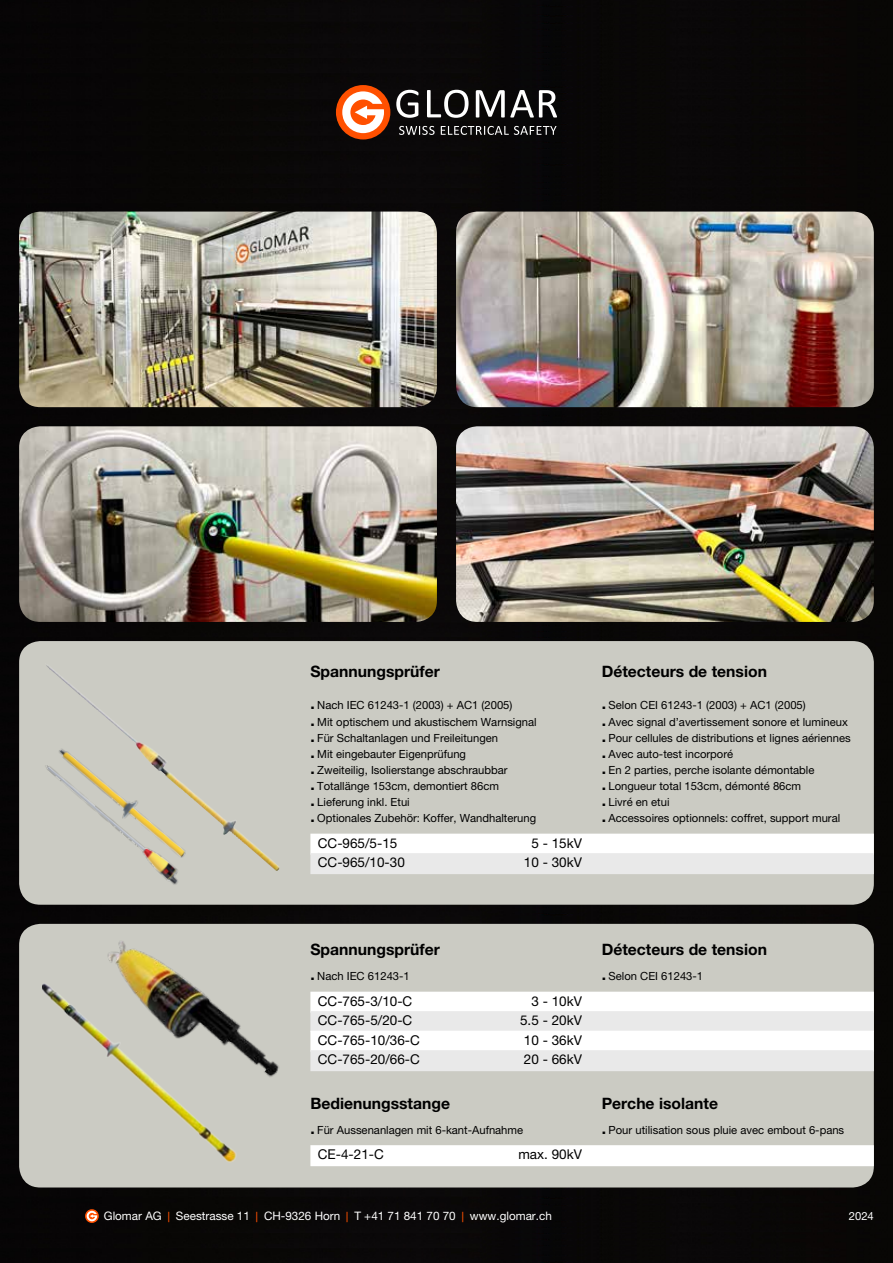
<style>
.page{position:relative;width:893px;height:1263px;background:#080706}
.page>*{position:absolute;margin:0;border:0;box-sizing:border-box;transform-origin:0 0}
.t1{font:700 15.75px "Helvetica Neue LT Pro";color:#000}
.t2{font:13.5px "Helvetica Neue LT Pro";color:#000}
.t3{font:11.7px "Helvetica Neue LT Pro";color:#fff}
.t4{font:11.25px/16.2px "Helvetica Neue LT Pro";color:#000}
.t5{font:11.25px "Helvetica Neue LT Pro";color:#fff}
.s1{font-weight:700;font-size:15.75px}
.s2{font-family:"Calibri";color:#ff5000}
</style>
<div class="page">
<div style="left:19px;top:924px;width:855px;height:263px;background:#cbcbc3;border-radius:21px"></div>
<div style="left:310px;top:1145px;width:564px;height:21px;background:#fff"></div>
<img style="left:19px;top:212px;width:418px;height:195px">
<img style="left:19px;top:426px;width:418px;height:196px">
<img style="left:456px;top:212px;width:418px;height:195px">
<img style="left:456px;top:426px;width:418px;height:196px">
<div style="left:19px;top:641px;width:855px;height:264px;background:#cbcbc3;border-radius:21px"></div>
<div style="left:310px;top:834px;width:564px;height:21px;background:#fff"></div>
<div style="left:310px;top:853px;width:564px;height:21px;background:#e9e9e9"></div>
<div style="left:310px;top:992px;width:564px;height:21px;background:#fff"></div>
<div style="left:310px;top:1011px;width:564px;height:21px;background:#e9e9e9"></div>
<div style="left:310px;top:1031px;width:564px;height:21px;background:#fff"></div>
<div style="left:310px;top:1050px;width:564px;height:21px;background:#e9e9e9"></div>
<img style="left:42px;top:983px;width:194px;height:179px">
<img style="left:100px;top:941px;width:179px;height:173px">
<svg style="left:85px;top:1209px;width:14px;height:14px"></svg>
<svg style="left:87px;top:1211px;width:10px;height:10px"></svg>
<img style="left:46px;top:665px;width:82px;height:69px">
<img style="left:45px;top:734px;width:152px;height:151px">
<svg style="left:396px;top:90px;width:22px;height:28px"></svg>
<svg style="left:427px;top:90px;width:42px;height:28px"></svg>
<svg style="left:476px;top:90px;width:81px;height:28px"></svg>
<svg style="left:399px;top:126px;width:36px;height:9px"></svg>
<svg style="left:441px;top:126px;width:115px;height:9px"></svg>
<div style="left:336px;top:85px;width:54px;height:54px;background:#ff5000;border-radius:50%"></div>
<svg style="left:342px;top:91px;width:42px;height:42px"></svg>
<h1 class="t1" style="left:310px;top:662px;width:131px">Spannungsprüfer</h1>
<p class="t4" style="left:310px;top:697px;width:228px"><span class="s1">.</span> Nach IEC 61243-1 (2003) + AC1 (2005)<br><span class="s1">.</span> Mit optischem und akustischem Warnsignal <span class="s1">.</span> Für Schaltanlagen und Freileitungen<br><span class="s1">.</span> Mit eingebauter Eigenprüfung<br><span class="s1">.</span> Zweiteilig, Isolierstange abschraubbar<br><span class="s1">.</span> Totallänge 153cm, demontiert 86cm<br><span class="s1">.</span> Lieferung inkl. Etui<br><span class="s1">.</span> Optionales Zubehör: Koffer, Wandhalterung</p>
<p class="t2" style="left:318px;top:835px;width:81px">CC-965/5-15</p>
<p class="t2" style="left:531px;top:835px;width:52px">5 - 15kV</p>
<p class="t2" style="left:318px;top:854px;width:89px">CC-965/10-30</p>
<p class="t2" style="left:524px;top:854px;width:60px">10 - 30kV</p>
<h1 class="t1" style="left:602px;top:662px;width:167px">Détecteurs de tension</h1>
<p class="t4" style="left:602px;top:697px;width:250px"><span class="s1">.</span> Selon CEI 61243-1 (2003) + AC1 (2005)<br><span class="s1">.</span> Avec signal d’avertissement sonore et lumineux <span class="s1">.</span> Pour cellules de distributions et lignes aériennes <span class="s1">.</span> Avec auto-test incorporé<br><span class="s1">.</span> En 2 parties, perche isolante démontable<br><span class="s1">.</span> Longueur total 153cm, démonté 86cm<br><span class="s1">.</span> Livré en etui<br><span class="s1">.</span> Accessoires optionnels: coffret, support mural</p>
<h1 class="t1" style="left:310px;top:940px;width:131px">Spannungsprüfer</h1>
<p class="t4" style="left:310px;top:968px;width:101px"><span class="s1">.</span> Nach IEC 61243-1</p>
<p class="t2" style="left:318px;top:993px;width:96px">CC-765-3/10-C</p>
<p class="t2" style="left:531px;top:993px;width:52px">3 - 10kV</p>
<p class="t2" style="left:318px;top:1012px;width:96px">CC-765-5/20-C</p>
<p class="t2" style="left:520px;top:1012px;width:63px">5.5 - 20kV</p>
<p class="t2" style="left:318px;top:1032px;width:104px">CC-765-10/36-C</p>
<p class="t2" style="left:524px;top:1032px;width:60px">10 - 36kV</p>
<p class="t2" style="left:318px;top:1051px;width:104px">CC-765-20/66-C</p>
<p class="t2" style="left:524px;top:1051px;width:60px">20 - 66kV</p>
<h1 class="t1" style="left:310px;top:1093px;width:141px">Bedienungsstange</h1>
<p class="t4" style="left:310px;top:1122px;width:214px"><span class="s1">.</span> Für Aussenanlagen mit 6-kant-Aufnahme</p>
<p class="t2" style="left:318px;top:1146px;width:68px">CE-4-21-C</p>
<p class="t2" style="left:518px;top:1146px;width:65px">max. 90kV</p>
<h1 class="t1" style="left:602px;top:940px;width:167px">Détecteurs de tension</h1>
<p class="t4" style="left:602px;top:968px;width:103px"><span class="s1">.</span> Selon CEI 61243-1</p>
<h1 class="t1" style="left:602px;top:1093px;width:118px">Perche isolante</h1>
<p class="t4" style="left:602px;top:1122px;width:244px"><span class="s1">.</span> Pour utilisation sous pluie avec embout 6-pans</p>
<p class="t3" style="left:104px;top:1209px;width:450px">Glomar AG <span class="s2">|</span> Seestrasse 11 <span class="s2">|</span> CH-9326 Horn <span class="s2">|</span> T +41 71 841 70 70 <span class="s2">|</span> www.glomar.ch</p>
<p class="t5" style="left:849px;top:1209px;width:27px">2024</p>
</div>
